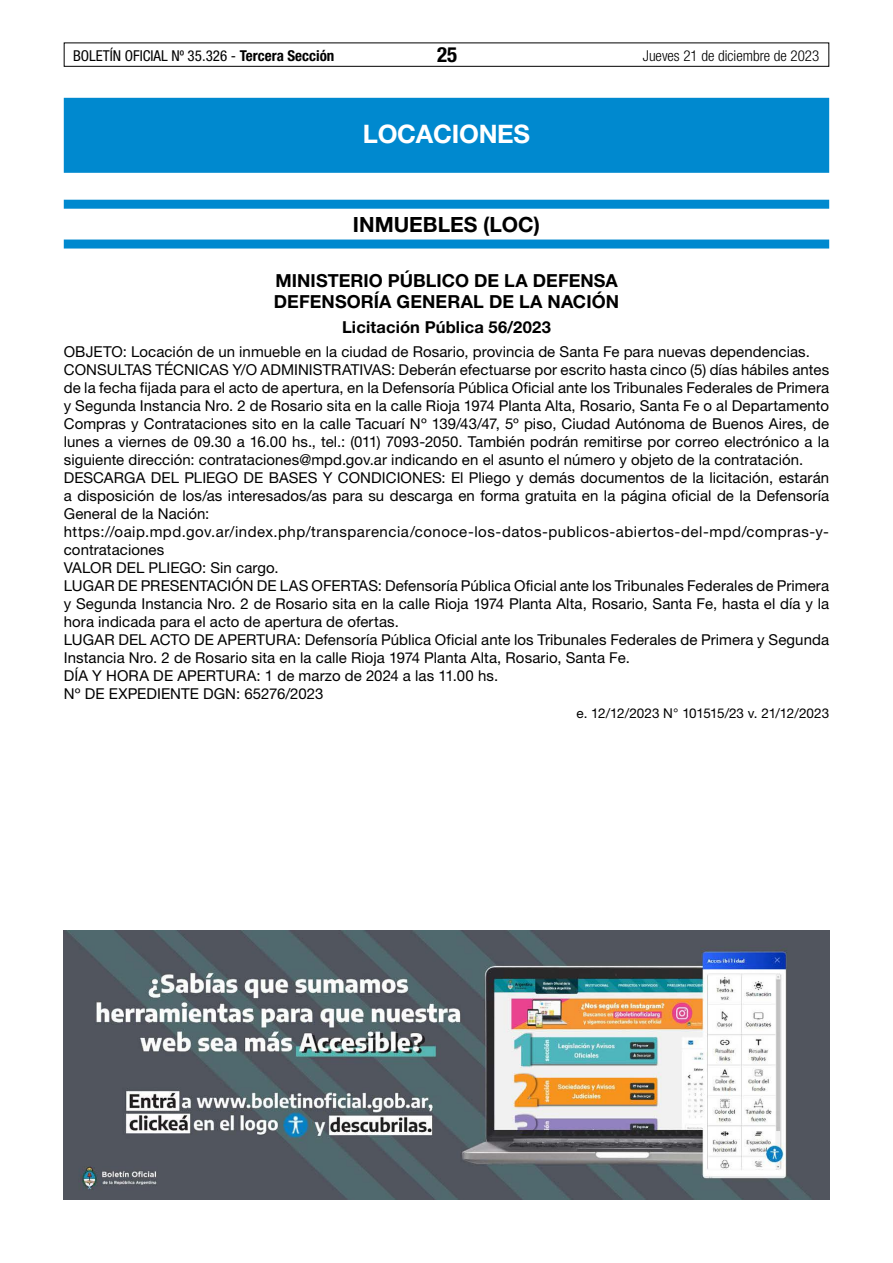
<style>
.page{position:relative;width:893px;height:1263px;background:#fff}
.page>*{position:absolute;margin:0;border:0;box-sizing:border-box;transform-origin:0 0}
.t1{font:700 25.5px "Helvetica Neue LT Std";letter-spacing:-.01em;color:#fff}
.t2{font:700 21px "Helvetica Neue LT Std";color:#000}
.t3{font:700 condensed 21px "Helvetica Neue LT Std";color:#000}
.t4{font:700 18px/21px "Helvetica Neue LT Std";letter-spacing:.005em;color:#000}
.t5{font:700 16.5px "Helvetica Neue LT Std";letter-spacing:.01em;color:#000}
.t6{font:15px/18px "Helvetica Neue LT Std";letter-spacing:.005em;color:#000}
.t7{font:condensed 15px "Helvetica Neue LT Std";color:#000}
.t8{font:300 condensed 15px "Helvetica Neue LT Std";color:#000}
.t9{font:13.5px "Helvetica Neue LT Std";letter-spacing:-.02em;color:#000}
.s1{font-weight:700}
.s2{color:#fff}
</style>
<div class="page">
<div style="left:64px;top:43px;width:765px;height:24px;border:1px solid #000"></div>
<div style="left:64px;top:98px;width:765px;height:75px;background:#0089cf"></div>
<div style="left:64px;top:200px;width:765px;height:9px;background:#0089cf"></div>
<div style="left:64px;top:240px;width:765px;height:9px;background:#0089cf"></div>
<img style="left:64px;top:930px;width:765px;height:269px">
<p class="t7" style="left:73px;top:47px;width:263px">BOLETÍN OFICIAL Nº 35.326 - <span class="s1">Tercera Sección</span></p>
<h2 class="t3" style="left:437px;top:42px;width:22px">25</h2>
<p class="t8" style="left:643px;top:47px;width:178px">Jueves 21 de diciembre de 2023</p>
<h1 class="t1" style="left:363px;top:118px;width:169px">LOCACIONES</h1>
<h2 class="t2" style="left:353px;top:212px;width:189px">INMUEBLES (LOC)</h2>
<p class="t4" style="left:274px;top:270px;width:358px">MINISTERIO PÚBLICO DE LA DEFENSA <span class="s2">-<br></span>DEFENSORÍA GENERAL DE LA NACIÓN</p>
<p class="t5" style="left:342px;top:316px;width:210px">Licitación Pública 56/2023</p>
<p class="t6" style="left:64px;top:342px;width:767px">OBJETO: Locación de un inmueble en la ciudad de Rosario, provincia de Santa Fe para nuevas dependencias.<br>CONSULTAS TÉCNICAS Y/O ADMINISTRATIVAS: Deberán efectuarse por escrito hasta cinco (5) días hábiles antes de la fecha fijada para el acto de apertura, en la Defensoría Pública Oficial ante los Tribunales Federales de Primera y Segunda Instancia Nro. 2 de Rosario sita en la calle Rioja 1974 Planta Alta, Rosario, Santa Fe o al Departamento Compras y Contrataciones sito en la calle Tacuarí Nº 139/43/47, 5º piso, Ciudad Autónoma de Buenos Aires, de lunes a viernes de 09.30 a 16.00 hs., tel.: (011) 7093-2050. También podrán remitirse por correo electrónico a la siguiente dirección: contrataciones@mpd.gov.ar indicando en el asunto el número y objeto de la contratación.<br>DESCARGA DEL PLIEGO DE BASES Y CONDICIONES: El Pliego y demás documentos de la licitación, estarán a disposición de los/as interesados/as para su descarga en forma gratuita en la página oficial de la Defensoría General de la Nación: https://oaip.mpd.gov.ar/index.php/transparencia/conoce-los-datos-publicos-abiertos-del-mpd/compras-y&shy;contrataciones<br>VALOR DEL PLIEGO: Sin cargo.<br>LUGAR DE PRESENTACIÓN DE LAS OFERTAS: Defensoría Pública Oficial ante los Tribunales Federales de Primera y Segunda Instancia Nro. 2 de Rosario sita en la calle Rioja 1974 Planta Alta, Rosario, Santa Fe, hasta el día y la hora indicada para el acto de apertura de ofertas.<br>LUGAR DEL ACTO DE APERTURA: Defensoría Pública Oficial ante los Tribunales Federales de Primera y Segunda Instancia Nro. 2 de Rosario sita en la calle Rioja 1974 Planta Alta, Rosario, Santa Fe.<br>DÍA Y HORA DE APERTURA: 1 de marzo de 2024 a las 11.00 hs.<br>Nº DE EXPEDIENTE DGN: 65276/2023</p>
<p class="t9" style="left:576px;top:705px;width:254px">e. 12/12/2023 N° 101515/23 v. 21/12/2023</p>
</div>
